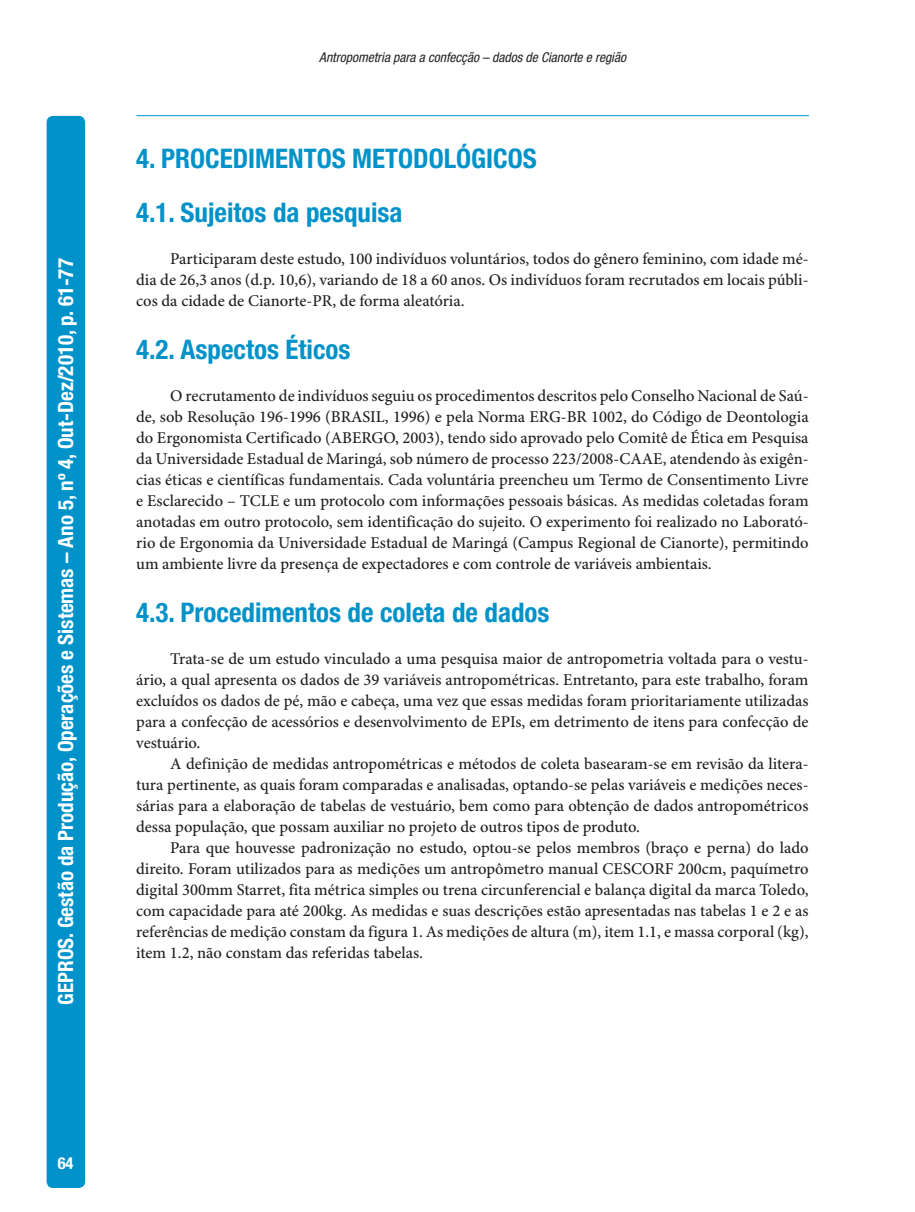
<style>
.page{position:relative;width:915px;height:1212px;background:#fff}
.page>*{position:absolute;margin:0;border:0;box-sizing:border-box;transform-origin:0 0}
.t1{font:700 condensed 27px/53.4px "Helvetica Neue LT Std";color:#0092c8}
.t2{font:700 condensed 21px "Helvetica Neue LT Std";color:#fff}
.t3{font:500 16.5px/21px "Minion Pro";color:#231f20;text-align:justify}
.t4{font:700 condensed 16.5px "Helvetica Neue LT Std";color:#fff}
.t5{font:italic condensed 13.5px "Helvetica Neue LT Std";color:#231f20}
</style>
<div class="page">
<hr style="left:137px;top:115px;width:671px;height:1px;background:#0092c8">
<div style="left:47px;top:116px;width:38px;height:1072px;background:#0092c8"></div>
<p class="t2" style="left:53px;top:1004px;width:748px;rotate:-90deg">GEPROS. Gestão da Produção, Operações e Sistemas – Ano 5, nº 4, Out-Dez/2010, p. 61-77</p>
<p class="t5" style="left:319px;top:50px;width:308px">Antropometria para a confecção – dados de Cianorte e região</p>
<h1 class="t1" style="left:136px;top:131px;width:402px">4. PROCEDIMENTOS METODOLÓGICOS<br>4.1. Sujeitos da pesquisa</h1>
<p class="t3" style="left:136px;top:248px;width:673px;text-indent:34px">Participaram deste estudo, 100 indivíduos voluntários, todos do gênero feminino, com idade mé&shy;dia de 26,3 anos (d.p. 10,6), variando de 18 a 60 anos. Os indivíduos foram recrutados em locais públi&shy;cos da cidade de Cianorte-PR, de forma aleatória.</p>
<h1 class="t1" style="left:136px;top:322px;width:216px">4.2. Aspectos Éticos</h1>
<p class="t3" style="left:136px;top:386px;width:673px;text-indent:34px">O recrutamento de indivíduos seguiu os procedimentos descritos pelo Conselho Nacional de Saú&shy;de, sob Resolução 196-1996 (BRASIL, 1996) e pela Norma ERG-BR 1002, do Código de Deontologia do Ergonomista Certificado (ABERGO, 2003), tendo sido aprovado pelo Comitê de Ética em Pesquisa da Universidade Estadual de Maringá, sob número de processo 223/2008-CAAE, atendendo às exigên&shy;cias éticas e científicas fundamentais. Cada voluntária preencheu um Termo de Consentimento Livre e Esclarecido – TCLE e um protocolo com informações pessoais básicas. As medidas coletadas foram anotadas em outro protocolo, sem identificação do sujeito. O experimento foi realizado no Laborató&shy;rio de Ergonomia da Universidade Estadual de Maringá (Campus Regional de Cianorte), permitindo um ambiente livre da presença de expectadores e com controle de variáveis ambientais.</p>
<h1 class="t1" style="left:136px;top:586px;width:414px">4.3. Procedimentos de coleta de dados</h1>
<p class="t3" style="left:136px;top:649px;width:673px;text-indent:34px">Trata-se de um estudo vinculado a uma pesquisa maior de antropometria voltada para o vestu&shy;ário, a qual apresenta os dados de 39 variáveis antropométricas. Entretanto, para este trabalho, foram excluídos os dados de pé, mão e cabeça, uma vez que essas medidas foram prioritariamente utilizadas para a confecção de acessórios e desenvolvimento de EPIs, em detrimento de itens para confecção de vestuário.</p>
<p class="t3" style="left:136px;top:754px;width:673px;text-indent:34px">A definição de medidas antropométricas e métodos de coleta basearam-se em revisão da litera&shy;tura pertinente, as quais foram comparadas e analisadas, optando-se pelas variáveis e medições neces&shy;sárias para a elaboração de tabelas de vestuário, bem como para obtenção de dados antropométricos dessa população, que possam auxiliar no projeto de outros tipos de produto.</p>
<p class="t3" style="left:136px;top:838px;width:673px;text-indent:34px">Para que houvesse padronização no estudo, optou-se pelos membros (braço e perna) do lado direito. Foram utilizados para as medições um antropômetro manual CESCORF 200cm, paquímetro digital 300mm Starret, fita métrica simples ou trena circunferencial e balança digital da marca Toledo, com capacidade para até 200kg. As medidas e suas descrições estão apresentadas nas tabelas 1 e 2 e as referências de medição constam da figura 1. As medições de altura (m), item 1.1, e massa corporal (kg), item 1.2, não constam das referidas tabelas.</p>
<p class="t4" style="left:58px;top:1153px;width:17px">64</p>
</div>
